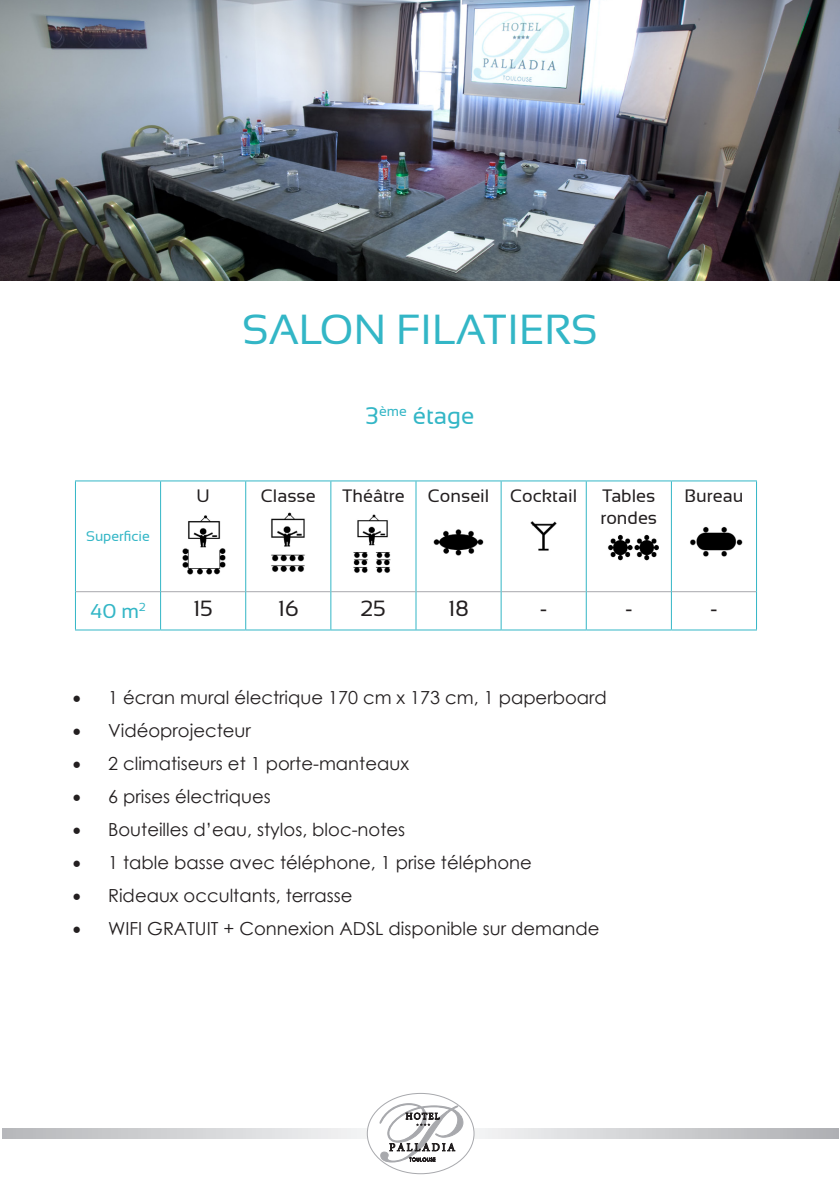
<style>
.page{position:relative;width:840px;height:1191px;background:#fff}
.page>*{position:absolute;margin:0;border:0;box-sizing:border-box;transform-origin:0 0}
.t1{font:42px "Sansation";color:#33b6c6}
.t2{font:24px "Sansation";color:#33b6c6}
.t3{font:22px "Sansation";color:#231f20}
.t4{font:20px "Sansation";color:#33b6c6}
.t5{font:18px "Century Gothic";color:#231f20}
.t6{font:18px/21.6px "Sansation";color:#231f20}
.t7{font:14px "Sansation";color:#33b6c6}
.s1{font-family:"Minion Pro";font-size:24px}
</style>
<div class="page">
<svg style="left:3px;top:1129px;width:835px;height:9px;background:#d1d2d5"></svg>
<div style="left:367px;top:1093px;width:107px;height:80px;background:#fff;border-radius:50%"></div>
<svg style="left:379px;top:1103px;width:84px;height:59px"></svg>
<hr style="left:76px;top:591px;width:84px;height:1px;background:#a8a9ad">
<hr style="left:161px;top:591px;width:84px;height:1px;background:#a8a9ad">
<hr style="left:246px;top:591px;width:84px;height:1px;background:#a8a9ad">
<hr style="left:331px;top:591px;width:84px;height:1px;background:#a8a9ad">
<hr style="left:416px;top:591px;width:84px;height:1px;background:#a8a9ad">
<hr style="left:501px;top:591px;width:84px;height:1px;background:#a8a9ad">
<hr style="left:671px;top:591px;width:84px;height:1px;background:#a8a9ad">
<hr style="left:586px;top:591px;width:84px;height:1px;background:#a8a9ad">
<hr style="left:671px;top:480px;width:85px;height:1px;background:#33b6c6">
<hr style="left:755px;top:481px;width:1px;height:110px;background:#33b6c6">
<hr style="left:755px;top:591px;width:1px;height:38px;background:#33b6c6">
<hr style="left:671px;top:629px;width:85px;height:1px;background:#33b6c6">
<hr style="left:160px;top:480px;width:85px;height:1px;background:#33b6c6">
<hr style="left:160px;top:629px;width:85px;height:1px;background:#33b6c6">
<hr style="left:501px;top:480px;width:85px;height:1px;background:#33b6c6">
<hr style="left:501px;top:629px;width:85px;height:1px;background:#33b6c6">
<hr style="left:586px;top:480px;width:85px;height:1px;background:#33b6c6">
<hr style="left:585px;top:481px;width:1px;height:110px;background:#33b6c6">
<hr style="left:670px;top:481px;width:1px;height:110px;background:#33b6c6">
<hr style="left:585px;top:591px;width:1px;height:38px;background:#33b6c6">
<hr style="left:670px;top:591px;width:1px;height:38px;background:#33b6c6">
<hr style="left:586px;top:629px;width:85px;height:1px;background:#33b6c6">
<hr style="left:416px;top:480px;width:85px;height:1px;background:#33b6c6">
<hr style="left:500px;top:481px;width:1px;height:110px;background:#33b6c6">
<hr style="left:500px;top:591px;width:1px;height:38px;background:#33b6c6">
<hr style="left:416px;top:629px;width:85px;height:1px;background:#33b6c6">
<hr style="left:330px;top:480px;width:86px;height:1px;background:#33b6c6">
<hr style="left:415px;top:481px;width:1px;height:110px;background:#33b6c6">
<hr style="left:415px;top:591px;width:1px;height:38px;background:#33b6c6">
<hr style="left:330px;top:629px;width:86px;height:1px;background:#33b6c6">
<hr style="left:245px;top:480px;width:85px;height:1px;background:#33b6c6">
<hr style="left:245px;top:481px;width:1px;height:110px;background:#33b6c6">
<hr style="left:330px;top:481px;width:1px;height:110px;background:#33b6c6">
<hr style="left:245px;top:591px;width:1px;height:38px;background:#33b6c6">
<hr style="left:330px;top:591px;width:1px;height:38px;background:#33b6c6">
<hr style="left:245px;top:629px;width:85px;height:1px;background:#33b6c6">
<hr style="left:75px;top:480px;width:85px;height:1px;background:#33b6c6">
<hr style="left:75px;top:481px;width:1px;height:110px;background:#33b6c6">
<hr style="left:160px;top:481px;width:1px;height:110px;background:#33b6c6">
<hr style="left:75px;top:591px;width:1px;height:38px;background:#33b6c6">
<hr style="left:160px;top:591px;width:1px;height:38px;background:#33b6c6">
<hr style="left:75px;top:629px;width:85px;height:1px;background:#33b6c6">
<img style="left:182px;top:515px;width:44px;height:60px">
<img style="left:271px;top:512px;width:34px;height:60px">
<img style="left:353px;top:514px;width:38px;height:59px">
<img style="left:433px;top:529px;width:51px;height:27px">
<img style="left:530px;top:521px;width:27px;height:30px">
<img style="left:607px;top:534px;width:51px;height:27px">
<img style="left:690px;top:526px;width:53px;height:31px">
<img style="left:0;top:0;width:839px;height:281px">
<p class="t1" style="left:242px;top:306px;width:357px">SALON FILATIERS</p>
<p class="t2" style="left:365px;top:402px;width:110px">3<sup>ème</sup> étage</p>
<p class="t7" style="left:86px;top:529px;width:65px">Superficie</p>
<p class="t6" style="left:196px;top:485px;width:15px">U</p>
<p class="t6" style="left:260px;top:485px;width:56px">Classe</p>
<p class="t6" style="left:342px;top:485px;width:64px">Théâtre</p>
<p class="t6" style="left:427px;top:485px;width:151px">Conseil Cocktail</p>
<p class="t6" style="left:600px;top:485px;width:58px">Tables rondes</p>
<p class="t6" style="left:684px;top:485px;width:60px">Bureau</p>
<p class="t4" style="left:90px;top:600px;width:57px">40 m<sup>2</sup></p>
<p class="t3" style="left:193px;top:596px;width:21px">15</p>
<p class="t3" style="left:278px;top:596px;width:22px">16</p>
<p class="t3" style="left:361px;top:596px;width:26px">25</p>
<p class="t3" style="left:448px;top:596px;width:22px">18</p>
<p class="t3" style="left:539px;top:596px;width:9px">-</p>
<p class="t3" style="left:624px;top:596px;width:9px">-</p>
<p class="t3" style="left:709px;top:596px;width:9px">-</p>
<p class="t5" style="left:72px;top:685px;width:536px"><span class="s1">•</span> 1 écran mural électrique 170 cm x 173 cm, 1 paperboard</p>
<p class="t5" style="left:72px;top:718px;width:180px"><span class="s1">•</span> Vidéoprojecteur</p>
<p class="t5" style="left:72px;top:751px;width:338px"><span class="s1">•</span> 2 climatiseurs et 1 porte-manteaux</p>
<p class="t5" style="left:72px;top:784px;width:200px"><span class="s1">•</span> 6 prises électriques</p>
<p class="t5" style="left:72px;top:817px;width:334px"><span class="s1">•</span> Bouteilles d’eau, stylos, bloc-notes</p>
<p class="t5" style="left:72px;top:849px;width:461px"><span class="s1">•</span> 1 table basse avec téléphone, 1 prise téléphone</p>
<p class="t5" style="left:72px;top:882px;width:282px"><span class="s1">•</span> Rideaux occultants, terrasse</p>
<p class="t5" style="left:72px;top:915px;width:528px"><span class="s1">•</span> WIFI GRATUIT + Connexion ADSL disponible sur demande</p>
</div>
